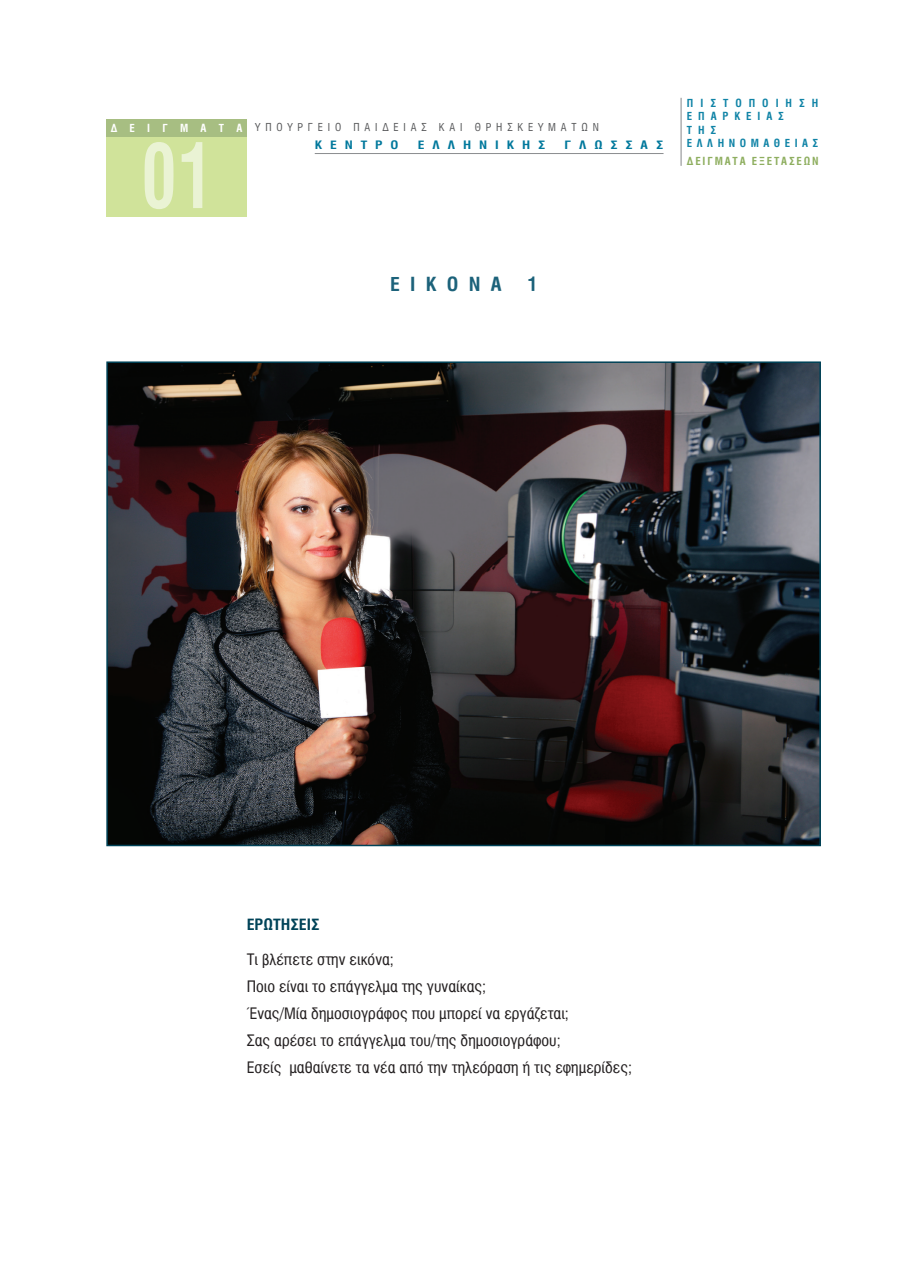
<style>
.page{position:relative;width:906px;height:1280px;background:#fff}
.page>*{position:absolute;margin:0;border:0;box-sizing:border-box;transform-origin:0 0}
.t1{font:700 90px "Mg Helvetica Cond";color:#eaf3d4;scale:.8 1}
.t2{font:700 19.5px "Mg Helvetica Cond";letter-spacing:.5em;color:#1c627a;scale:1.05 1}
.t3{font:15.75px/27px "Mg Helvetica Cond";color:#231f20;scale:1.05 1}
.t4{font:700 15.75px "Mg Helvetica Cond";color:#004358;scale:1.05 1}
.t5{font:700 11.7px "Mg Helvetica Cond";letter-spacing:.565em;color:#00789c;scale:1.2 1}
.t6{font:700 11.25px/13.5px "Mg Helvetica Cond";letter-spacing:.525em;color:#0f83a6}
.t7{font:700 11.25px "Mg Helvetica Cond";letter-spacing:.165em;color:#8eae5f}
.t8{font:700 11.25px "Mg Helvetica Cond";letter-spacing:1.09em;color:#fff}
.t9{font:10.95px "Mg Helvetica Cond";letter-spacing:.44em;color:#57585a}
</style>
<div class="page">
<div style="left:106px;top:119px;width:141px;height:98px;background:#d0e39a"></div>
<div style="left:106px;top:119px;width:141px;height:17px;background:#a7be82"></div>
<hr style="left:680px;top:98px;width:1px;height:68px;background:#8a8c8f">
<hr style="left:315px;top:153px;width:348px;height:1px;background:#8a8c8f">
<img style="left:109px;top:364px;width:709px;height:479px">
<div style="left:106px;top:361px;width:715px;height:485px;border:2px solid #004358"></div>
<p class="t8" style="left:111px;top:121px;width:133px">ΔΕΙΓΜΑΤΑ</p>
<h1 class="t1" style="left:142px;top:125px;width:89px">01</h1>
<p class="t9" style="left:255px;top:121px;width:345px">YΠΟΥΡΓΕΙΟ ΠΑΙΔΕΙΑΣ ΚΑΙ ΘΡΗΣΚΕΥΜΑΤΩΝ</p>
<p class="t5" style="left:315px;top:138px;width:71px">ΚΕΝΤΡΟ</p>
<p class="t5" style="left:418px;top:138px;width:108px">ΕΛΛΗΝΙΚΗΣ</p>
<p class="t5" style="left:564px;top:138px;width:84px">ΓΛΩΣΣΑΣ</p>
<p class="t6" style="left:687px;top:96px;width:133px">ΠΙΣΤΟΠΟΙΗΣΗ<br>ΕΠΑΡΚΕΙΑΣ<br>ΤΗΣ<br>ΕΛΛΗΝΟΜΑΘΕΙΑΣ</p>
<p class="t7" style="left:687px;top:154px;width:133px">ΔΕΙΓΜΑΤΑ ΕΞΕΤΑΣΕΩΝ</p>
<p class="t2" style="left:390px;top:273px;width:108px">ΕΙΚΟΝΑ</p>
<p class="t2" style="left:527px;top:273px;width:11px">1</p>
<p class="t4" style="left:247px;top:915px;width:71px">ΕΡΩΤΗΣΕΙΣ</p>
<p class="t3" style="left:247px;top:945px;width:368px">Τι βλέπετε στην εικόνα;<br>Ποιο είναι το επάγγελμα της γυναίκας;<br>Ένας/Μία δημοσιογράφος που μπορεί να εργάζεται;<br>Σας αρέσει το επάγγελμα του/της δημοσιογράφου;<br>Εσείς μαθαίνετε τα νέα από την τηλεόραση ή τις εφημερίδες;</p>
</div>
